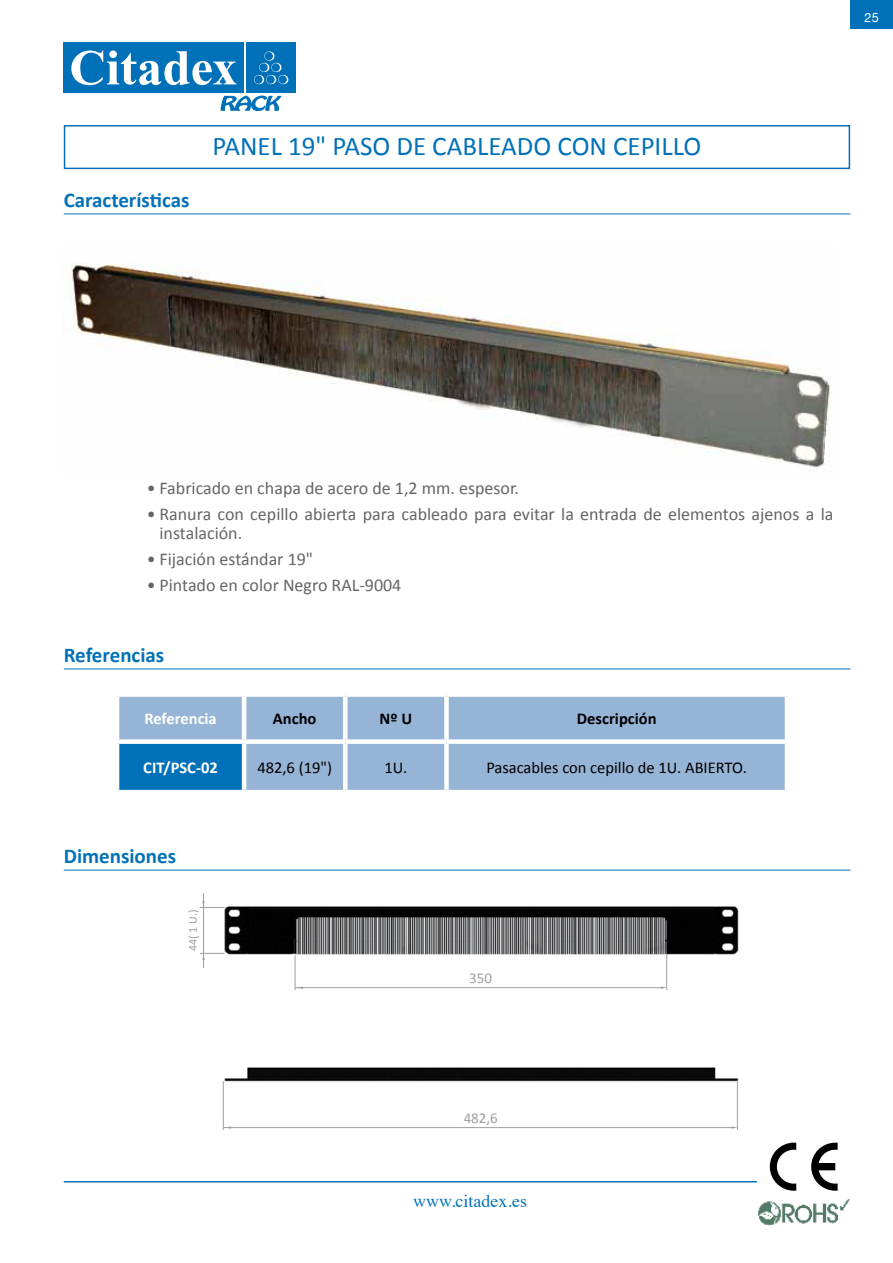
<style>
.page{position:relative;width:893px;height:1263px;background:#fff}
.page>*{position:absolute;margin:0;border:0;box-sizing:border-box;transform-origin:0 0}
.t1{font:27px "Calibri";color:#0071b9}
.t2{font:700 21px "Calibri";color:#0071b9}
.t3{font:18px/19.5px "Calibri";color:#646567}
.t4{font:18px "Times";color:#0071b9}
.t5{font:16.5px "Calibri";color:#000}
.t6{font:700 16.5px "Calibri";color:#fff}
.t7{font:700 16.5px "Calibri";color:#000}
.t8{font:15px "Calibri";color:#9c9e9f}
.t9{font:12.75px "Helvetica Neue";color:#fff}
.t10{font:12px "Calibri";color:#9c9e9f}
</style>
<div class="page">
<img style="left:199px;top:906px;width:540px;height:224px">
<hr style="left:295px;top:987px;width:367px;height:1px;background:#9c9e9f">
<hr style="left:223px;top:1127px;width:509px;height:1px;background:#9c9e9f">
<hr style="left:203px;top:893px;width:1px;height:75px;background:#9c9e9f">
<hr style="left:295px;top:955px;width:1px;height:35px;background:#9c9e9f">
<hr style="left:223px;top:1081px;width:1px;height:49px;background:#9c9e9f">
<hr style="left:666px;top:955px;width:1px;height:35px;background:#9c9e9f">
<hr style="left:737px;top:1081px;width:1px;height:49px;background:#9c9e9f">
<svg style="left:661px;top:986px;width:5px;height:3px"></svg>
<svg style="left:731px;top:1126px;width:6px;height:3px"></svg>
<svg style="left:200px;top:953px;width:25px;height:7px"></svg>
<svg style="left:297px;top:986px;width:6px;height:3px"></svg>
<svg style="left:225px;top:1126px;width:6px;height:3px"></svg>
<svg style="left:200px;top:901px;width:25px;height:7px"></svg>
<hr style="left:64px;top:213px;width:786px;height:1px;background:#0071b9">
<hr style="left:64px;top:668px;width:786px;height:1px;background:#0071b9">
<hr style="left:64px;top:870px;width:786px;height:1px;background:#0071b9">
<svg style="left:119px;top:697px;width:666px;height:93px;background:#87add3"></svg>
<hr style="left:242px;top:697px;width:4px;height:42px;background:#fff">
<div style="left:343px;top:697px;width:5px;height:42px;background:#fff"></div>
<div style="left:444px;top:697px;width:5px;height:42px;background:#fff"></div>
<div style="left:115px;top:739px;width:129px;height:5px;background:#fff"></div>
<div style="left:244px;top:739px;width:101px;height:5px;background:#fff"></div>
<hr style="left:242px;top:744px;width:4px;height:46px;background:#fff">
<div style="left:345px;top:739px;width:101px;height:5px;background:#fff"></div>
<div style="left:343px;top:744px;width:5px;height:46px;background:#fff"></div>
<div style="left:446px;top:739px;width:343px;height:5px;background:#fff"></div>
<div style="left:444px;top:744px;width:5px;height:46px;background:#fff"></div>
<img style="left:70px;top:263px;width:761px;height:209px">
<div style="left:64px;top:43px;width:180px;height:50px;background:#0071b9"></div>
<div style="left:246px;top:43px;width:50px;height:50px;background:#0071b9"></div>
<svg style="left:71px;top:50px;width:166px;height:35px"></svg>
<svg style="left:254px;top:51px;width:34px;height:33px"></svg>
<svg style="left:220px;top:96px;width:61px;height:15px"></svg>
<div style="left:850px;top:0;width:43px;height:29px;background:#0071b9"></div>
<hr style="left:64px;top:1181px;width:693px;height:1px;background:#0071b9">
<svg style="left:770px;top:1143px;width:26px;height:48px"></svg>
<svg style="left:811px;top:1143px;width:27px;height:48px"></svg>
<img style="left:758px;top:1199px;width:92px;height:27px">
<div style="left:64px;top:125px;width:786px;height:44px;border:2px solid #0071b9"></div>
<p class="t2" style="left:64px;top:187px;width:127px">Características</p>
<h1 class="t1" style="left:212px;top:129px;width:490px">PANEL 19" PASO DE CABLEADO CON CEPILLO</h1>
<p class="t9" style="left:865px;top:10px;width:16px">25</p>
<p class="t3" style="left:147px;top:477px;width:374px">• Fabricado en chapa de acero de 1,2 mm. espesor.</p>
<p class="t3" style="left:159px;top:503px;width:675px;text-indent:-13px">• Ranura con cepillo abierta para cableado para evitar la entrada de elementos ajenos a la instalación.</p>
<p class="t3" style="left:147px;top:549px;width:168px">• Fijación estándar 19"</p>
<p class="t3" style="left:147px;top:575px;width:256px">• Pintado en color Negro RAL-9004</p>
<p class="t2" style="left:64px;top:642px;width:102px">Referencias</p>
<p class="t6" style="left:144px;top:708px;width:74px">Referencia</p>
<p class="t7" style="left:273px;top:708px;width:45px">Ancho</p>
<p class="t7" style="left:380px;top:708px;width:34px">Nº U</p>
<p class="t7" style="left:577px;top:708px;width:81px">Descripción</p>
<p class="t6" style="left:143px;top:757px;width:76px">CIT/PSC-02</p>
<p class="t5" style="left:257px;top:757px;width:76px">482,6 (19")</p>
<p class="t5" style="left:384px;top:757px;width:24px">1U.</p>
<p class="t5" style="left:486px;top:757px;width:262px">Pasacables con cepillo de 1U. ABIERTO.</p>
<p class="t2" style="left:64px;top:843px;width:114px">Dimensiones</p>
<p class="t10" style="left:186px;top:951px;width:43px;rotate:-90deg">44( 1 U.)</p>
<p class="t8" style="left:469px;top:969px;width:24px">350</p>
<p class="t8" style="left:464px;top:1109px;width:36px">482,6</p>
<p class="t4" style="left:413px;top:1184px;width:115px">www.citadex.es</p>
</div>
